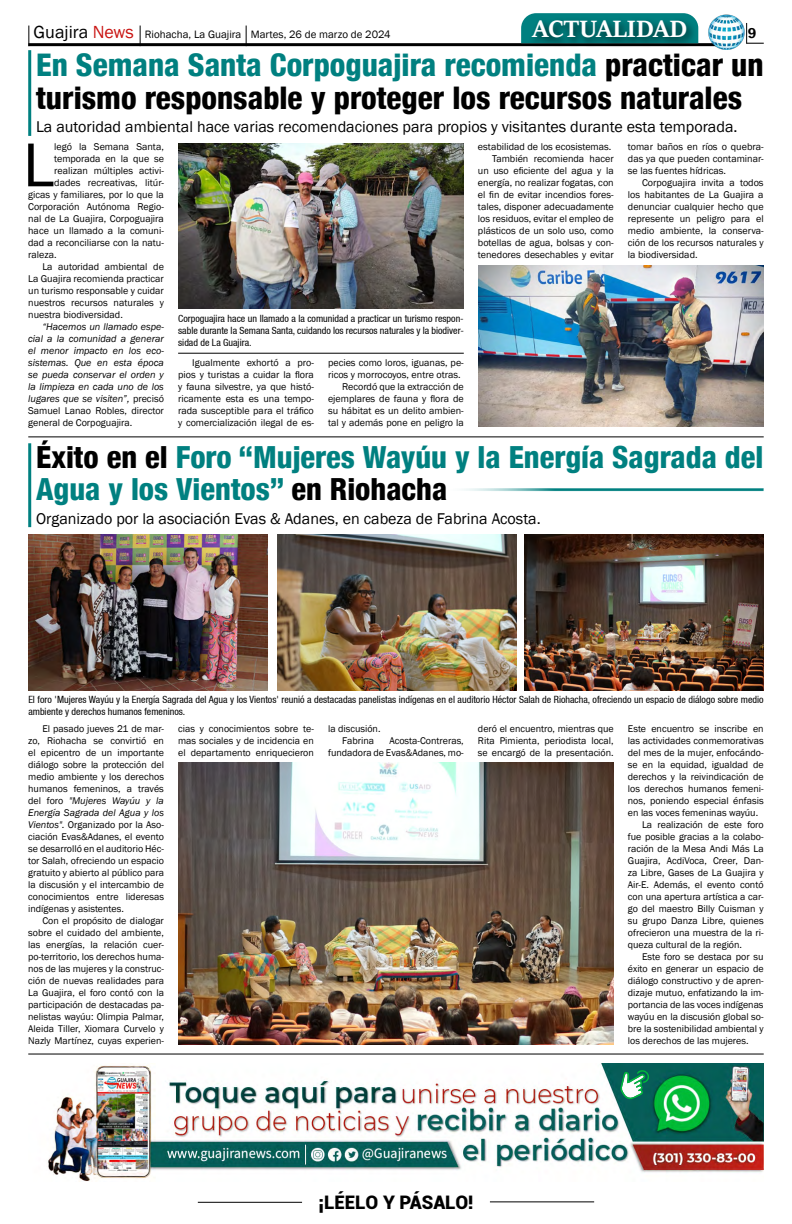
<style>
.page{position:relative;width:792px;height:1224px;background:#fff}
.page>*{position:absolute;margin:0;border:0;box-sizing:border-box;transform-origin:0 0}
.t1{font:64.1px "Franklin Gothic";color:#000}
.t2{font:800 condensed 31.2px/33.1px "Helvetica 87";color:#000}
.t3{font:800 condensed 30.5px/32.3px "Helvetica 87";color:#008080}
.t4{font:700 26px "Sitka Heading";color:#fff}
.t5{font:900 18.7px "Roboto";color:#000}
.t6{font:16px "Franklin Gothic";color:#000}
.t7{font:600 14.7px "Franklin Gothic";color:#000}
.t8{font:11px "Franklin Gothic";color:#000}
.t9{font:10.1px/12px "Franklin Gothic";color:#000;text-align:justify}
.t10{font:italic 10.1px/12px "Franklin Gothic";color:#000;text-align:justify}
.t11{font:10px/12px "Franklin Gothic";color:#000;text-align:justify}
.t12{font:condensed 10px/12px "Helvetica 57";color:#000}
.s1{font-size:18px}
.s2{font-size:18px;color:#c91311}
.s3{color:#008080}
.s4{font-style:normal}
.s5{color:#000}
.s6{font-style:italic}
</style>
<div class="page">
<hr style="left:198px;top:1202px;width:104px;height:1px;background:#000">
<hr style="left:490px;top:1201px;width:104px;height:1px;background:#000">
<hr style="left:28px;top:43px;width:688px;height:3px;background:#000">
<svg style="left:746px;top:23px;width:18px;height:21px"></svg>
<svg style="left:28px;top:26px;width:1px;height:20px"></svg>
<svg style="left:140px;top:26px;width:1px;height:18px"></svg>
<svg style="left:246px;top:26px;width:1px;height:18px"></svg>
<img style="left:708px;top:14px;width:37px;height:36px">
<svg style="left:521px;top:13px;width:177px;height:30px"></svg>
<div style="left:528px;top:16px;width:169px;height:32px;background:#000;opacity:.75"></div>
<hr style="left:28px;top:443px;width:3px;height:84px;background:#008080">
<hr style="left:28px;top:50px;width:3px;height:86px;background:#008080">
<hr style="left:441px;top:488px;width:323px;height:3px;background:#008080">
<hr style="left:28px;top:1054px;width:736px;height:1px;background:#000">
<hr style="left:28px;top:437px;width:736px;height:1px;background:#000">
<img style="left:48px;top:1063px;width:716px;height:118px">
<svg style="left:620px;top:1069px;width:30px;height:32px"></svg>
<img style="left:28px;top:534px;width:239px;height:156px">
<img style="left:525px;top:534px;width:239px;height:156px">
<img style="left:277px;top:534px;width:239px;height:156px">
<img style="left:178px;top:762px;width:436px;height:283px">
<img style="left:478px;top:265px;width:286px;height:162px">
<img style="left:178px;top:143px;width:286px;height:165px">
<hr style="left:178px;top:353px;width:286px;height:1px;background:#000">
<p class="t8" style="left:34px;top:28px;width:358px"><span class="s1">Guajira</span> <span class="s2">News</span> Riohacha, La Guajira Martes, 26 de marzo de 2024</p>
<h3 class="t4" style="left:533px;top:10px;width:156px">ACTUALIDAD</h3>
<h3 class="t7" style="left:748px;top:24px;width:10px">9</h3>
<h2 class="t2" style="left:36px;top:47px;width:729px"><span class="s3">En Semana Santa Corpoguajira recomienda</span> practicar un turismo responsable y proteger los recursos naturales</h2>
<h3 class="t6" style="left:36px;top:117px;width:703px">La autoridad ambiental hace varias recomendaciones para propios y visitantes durante esta temporada.</h3>
<h1 class="t1" style="left:23px;top:125px;width:33px">L</h1>
<p class="t9" style="left:54px;top:141px;width:111px">legó la Semana Santa,</p>
<p class="t9" style="left:54px;top:153px;width:111px">temporada en la que se</p>
<p class="t9" style="left:54px;top:165px;width:111px">realizan múltiples activi-</p>
<p class="t9" style="left:54px;top:177px;width:111px">dades recreativas, litúr-</p>
<p class="t9" style="left:28px;top:189px;width:137px">gicas y familiares, por lo que la</p>
<p class="t9" style="left:28px;top:201px;width:137px">Corporación Autónoma Regio-</p>
<p class="t9" style="left:28px;top:213px;width:137px">nal de La Guajira, Corpoguajira</p>
<p class="t9" style="left:28px;top:225px;width:137px">hace un llamado a la comuni-</p>
<p class="t9" style="left:28px;top:237px;width:137px">dad a reconciliarse con la natu-</p>
<p class="t9" style="left:28px;top:249px;width:30px">raleza.</p>
<p class="t9" style="left:42px;top:261px;width:123px">La autoridad ambiental de</p>
<p class="t9" style="left:28px;top:273px;width:137px">La Guajira recomienda practicar</p>
<p class="t9" style="left:28px;top:285px;width:137px">un turismo responsable y cuidar</p>
<p class="t9" style="left:28px;top:297px;width:137px">nuestros recursos naturales y</p>
<p class="t9" style="left:28px;top:309px;width:96px">nuestra biodiversidad.</p>
<p class="t10" style="left:28px;top:321px;width:137px;text-indent:14px">“Hacemos un llamado espe&shy;cial a la comunidad a generar el menor impacto en los eco&shy;sistemas. Que en esta época se pueda conservar el orden y la limpieza en cada uno de los lugares que se visiten”, <span class="s4">precisó Samuel Lanao Robles, director general de Corpoguajira.</span></p>
<p class="t12" style="left:178px;top:312px;width:287px;text-align:justify">Corpoguajira hace un llamado a la comunidad a practicar un turismo respon&shy;sable durante la Semana Santa, cuidando los recursos naturales y la biodiver&shy;sidad de La Guajira.</p>
<p class="t9" style="left:178px;top:357px;width:137px;text-indent:14px">Igualmente exhortó a pro&shy;pios y turistas a cuidar la flora y fauna silvestre, ya que histó&shy;ricamente esta es una tempo&shy;rada susceptible para el tráfico y comercialización ilegal de es-</p>
<p class="t9" style="left:328px;top:357px;width:137px">pecies como loros, iguanas, pe-</p>
<p class="t9" style="left:328px;top:369px;width:134px">ricos y morrocoyos, entre otras.</p>
<p class="t9" style="left:342px;top:381px;width:123px">Recordó que la extracción de</p>
<p class="t9" style="left:328px;top:393px;width:137px">ejemplares de fauna y flora de</p>
<p class="t9" style="left:328px;top:405px;width:137px">su hábitat es un delito ambien-</p>
<p class="t9" style="left:328px;top:417px;width:137px">tal y además pone en peligro la</p>
<p class="t9" style="left:478px;top:141px;width:137px;text-align:right">estabilidad de los ecosistemas.<br>También recomienda hacer<br>un uso eficiente del agua y la energía, no realizar fogatas, con el fin de evitar incendios fores&shy;tales, disponer adecuadamente los residuos, evitar el empleo de plásticos de un solo uso, como botellas de agua, bolsas y con&shy;tenedores desechables y evitar</p>
<p class="t9" style="left:628px;top:141px;width:137px">tomar baños en ríos o quebra&shy;das ya que pueden contaminar&shy;se las fuentes hídricas.</p>
<p class="t9" style="left:628px;top:177px;width:137px;text-indent:14px">Corpoguajira invita a todos los habitantes de La Guajira a denunciar cualquier hecho que represente un peligro para el medio ambiente, la conserva&shy;ción de los recursos naturales y la biodiversidad.</p>
<h3 class="t3" style="left:36px;top:441px;width:729px"><span class="s5">Éxito en el</span> Foro “Mujeres Wayúu y la Energía Sagrada del<br>Agua y los Vientos” <span class="s5">en Riohacha</span></h3>
<h3 class="t6" style="left:36px;top:509px;width:506px">Organizado por la asociación Evas &amp; Adanes, en cabeza de Fabrina Acosta.</h3>
<p class="t12" style="left:28px;top:694px;width:737px">El foro 'Mujeres Wayúu y la Energía Sagrada del Agua y los Vientos' reunió a destacadas panelistas indígenas en el auditorio Héctor Salah de Riohacha, ofreciendo un espacio de diálogo sobre medio ambiente y derechos humanos femeninos.</p>
<p class="t11" style="left:28px;top:723px;width:137px;text-indent:14px">El pasado jueves 21 de mar&shy;zo, Riohacha se convirtió en el epicentro de un importante diálogo sobre la protección del medio ambiente y los derechos humanos femeninos, a través del foro <span class="s6">"Mujeres Wayúu y la Energía Sagrada del Agua y los Vientos".</span> Organizado por la Aso&shy;ciación Evas&amp;Adanes, el evento se desarrolló en el auditorio Héc&shy;tor Salah, ofreciendo un espacio gratuito y abierto al público para la discusión y el intercambio de conocimientos entre lideresas indígenas y asistentes.</p>
<p class="t11" style="left:28px;top:915px;width:137px;text-indent:14px">Con el propósito de dialogar sobre el cuidado del ambiente, las energías, la relación cuer&shy;po-territorio, los derechos huma&shy;nos de las mujeres y la construc&shy;ción de nuevas realidades para La Guajira, el foro contó con la participación de destacadas pa&shy;nelistas wayúu: Olimpia Palmar, Aleida Tiller, Xiomara Curvelo y Nazly Martínez, cuyas experien-</p>
<p class="t11" style="left:178px;top:723px;width:137px">cias y conocimientos sobre te&shy;mas sociales y de incidencia en el departamento enriquecieron</p>
<p class="t11" style="left:342px;top:723px;width:40px;text-indent:-14px">la discusión.<br>Fabrina</p>
<p class="t11" style="left:328px;top:735px;width:137px;text-align:right">Acosta-Contreras,<br>fundadora de Evas&amp;Adanes, mo-</p>
<p class="t11" style="left:478px;top:723px;width:137px">deró el encuentro, mientras que Rita Pimienta, periodista local, se encargó de la presentación.</p>
<p class="t11" style="left:628px;top:723px;width:137px">Este encuentro se inscribe en</p>
<p class="t11" style="left:628px;top:735px;width:137px">las actividades conmemorativas</p>
<p class="t11" style="left:628px;top:747px;width:137px">del mes de la mujer, enfocándo-</p>
<p class="t11" style="left:628px;top:759px;width:137px">se en la equidad, igualdad de</p>
<p class="t11" style="left:628px;top:771px;width:137px">derechos y la reivindicación de</p>
<p class="t11" style="left:628px;top:783px;width:137px">los derechos humanos femeni-</p>
<p class="t11" style="left:628px;top:795px;width:137px">nos, poniendo especial énfasis</p>
<p class="t11" style="left:628px;top:807px;width:132px">en las voces femeninas wayúu.</p>
<p class="t11" style="left:642px;top:819px;width:123px">La realización de este foro</p>
<p class="t11" style="left:628px;top:831px;width:137px">fue posible gracias a la colabo-</p>
<p class="t11" style="left:628px;top:843px;width:137px">ración de la Mesa Andi Más La</p>
<p class="t11" style="left:628px;top:855px;width:137px">Guajira, AcdiVoca, Creer, Dan-</p>
<p class="t11" style="left:628px;top:867px;width:137px">za Libre, Gases de La Guajira y</p>
<p class="t11" style="left:628px;top:879px;width:137px">Air-E. Además, el evento contó</p>
<p class="t11" style="left:628px;top:891px;width:137px">con una apertura artística a car-</p>
<p class="t11" style="left:628px;top:903px;width:137px">go del maestro Billy Cuisman y</p>
<p class="t11" style="left:628px;top:915px;width:137px">su grupo Danza Libre, quienes</p>
<p class="t11" style="left:628px;top:927px;width:137px">ofrecieron una muestra de la ri-</p>
<p class="t11" style="left:628px;top:939px;width:116px">queza cultural de la región.</p>
<p class="t11" style="left:642px;top:951px;width:123px">Este foro se destaca por su</p>
<p class="t11" style="left:628px;top:963px;width:137px">éxito en generar un espacio de</p>
<p class="t11" style="left:628px;top:975px;width:137px">diálogo constructivo y de apren-</p>
<p class="t11" style="left:628px;top:987px;width:137px">dizaje mutuo, enfatizando la im-</p>
<p class="t11" style="left:628px;top:999px;width:137px">portancia de las voces indígenas</p>
<p class="t11" style="left:628px;top:1011px;width:137px">wayúu en la discusión global so-</p>
<p class="t11" style="left:628px;top:1023px;width:137px">bre la sostenibilidad ambiental y</p>
<p class="t11" style="left:628px;top:1035px;width:122px">los derechos de las mujeres.</p>
<h3 class="t5" style="left:318px;top:1189px;width:157px">¡LÉELO Y PÁSALO!</h3>
</div>
